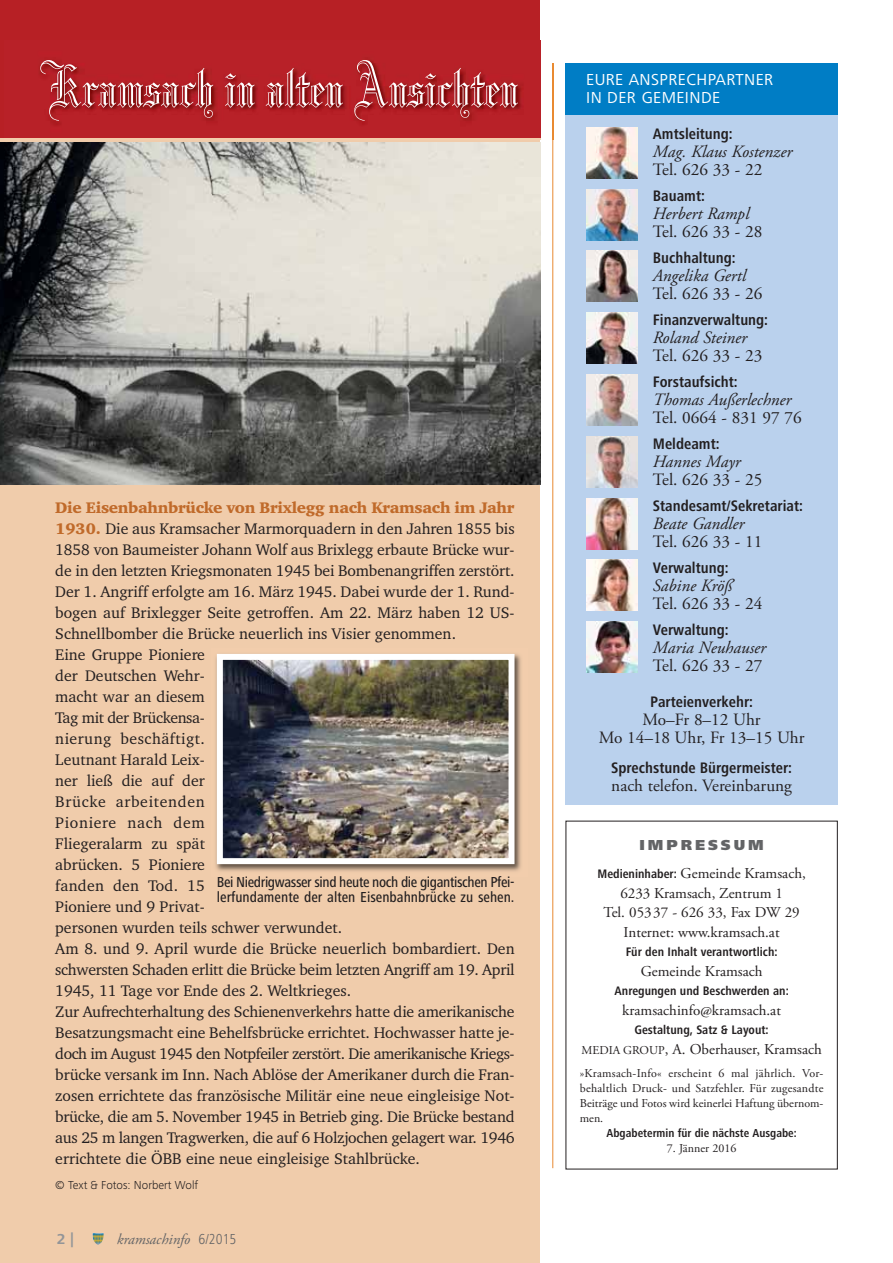
<style>
.page{position:relative;width:893px;height:1263px;background:#fff}
.page>*{position:absolute;margin:0;border:0;box-sizing:border-box;transform-origin:0 0}
.t1{font:63.9px "Blackletter 686 BT";color:#fff}
.t2{font:17.25px/18px "Adobe Garamond Pro";color:#231f20;text-align:center}
.t3{font:italic 17.25px "Adobe Garamond Pro";color:#231f20}
.t4{font:16.5px/18px "Frutiger Next LT";letter-spacing:.025em;color:#fff}
.t5{font:15.75px/21px "Charter IT Cby BT";color:#231f20}
.t6{font:700 condensed 15.75px "Frutiger Next LT";color:#231f20}
.t7{font:15px/19.5px "Adobe Garamond Pro";color:#231f20;text-align:center}
.t8{font:500 condensed 15px/15px "Frutiger Next LT";letter-spacing:-.025em;color:#231f20}
.t9{font:italic 15px "Adobe Garamond Pro";color:#636466}
.t10{font:900 15px "Frutiger Next LT";letter-spacing:.2em;color:#636466}
.t11{font:700 15px "Frutiger Next LT";color:#939598}
.t12{font:700 condensed 12.75px "Frutiger Next LT";color:#231f20}
.t13{font:12px/15px "Adobe Garamond Pro";color:#231f20;text-align:justify}
.t14{font:700 condensed 12px "Frutiger Next LT";color:#231f20}
.t15{font:300 12px "Frutiger Next LT";color:#231f20}
.s1{font-weight:900;color:#c06a2a}
.s2{font-family:"Frutiger Next LT";font-weight:300;font-style:normal;font-stretch:condensed}
.s3{font-family:"Frutiger Next LT";font-weight:700;font-stretch:condensed;font-size:12.75px}
.s4{font-size:12px}
</style>
<div class="page">
<div style="left:0;top:0;width:540px;height:1263px;background:#f0ccab"></div>
<svg style="left:92px;top:1233px;width:12px;height:12px"></svg>
<img style="left:0;top:143px;width:540px;height:342px">
<div style="left:566px;top:102px;width:272px;height:703px;background:#bad1ed"></div>
<div style="left:566px;top:64px;width:272px;height:51px;background:#007dc5"></div>
<img style="left:587px;top:127px;width:51px;height:51px">
<img style="left:587px;top:189px;width:51px;height:51px">
<img style="left:587px;top:560px;width:51px;height:51px">
<img style="left:587px;top:374px;width:51px;height:51px">
<img style="left:587px;top:313px;width:51px;height:51px">
<img style="left:587px;top:436px;width:51px;height:51px">
<img style="left:587px;top:251px;width:51px;height:51px">
<img style="left:587px;top:498px;width:51px;height:51px">
<img style="left:587px;top:622px;width:51px;height:51px">
<hr style="left:552px;top:64px;width:1px;height:1104px;background:#e88931">
<div style="left:0;top:0;width:540px;height:138px;background:#b72025"></div>
<img style="left:39px;top:41px;width:515px;height:99px">
<img style="left:552px;top:64px;width:1px;height:76px">
<img style="left:215px;top:654px;width:306px;height:217px">
<img style="left:224px;top:661px;width:283px;height:196px">
<div style="left:217px;top:654px;width:297px;height:210px;border:6px solid #fff"></div>
<h1 class="t1" style="left:43px;top:60px;width:477px">Kramsach in alten Ansichten</h1>
<p class="t5" style="left:55px;top:498px;width:461px"><span class="s1">Die Eisenbahnbrücke von Brixlegg nach Kramsach im Jahr 1930.</span> Die aus Kramsacher Marmorquadern in den Jahren 1855 bis 1858 von Baumeister Johann Wolf aus Brixlegg erbaute Brücke wur&shy;de in den letzten Kriegsmonaten 1945 bei Bombenangriffen zerstört.<br>Der 1. Angriff erfolgte am 16. März 1945. Dabei wurde der 1. Rund&shy;bogen auf Brixlegger Seite getroffen. Am 22. März haben 12 US-Schnellbomber die Brücke neuerlich ins Visier genommen.<br>Eine Gruppe Pioniere<br>der Deutschen Wehr-<br>macht war an diesem<br>Tag mit der Brückensa-<br>nierung beschäftigt.<br>Leutnant Harald Leix-<br>ner ließ die auf der<br>Brücke arbeitenden<br>Pioniere nach dem<br>Fliegeralarm zu spät<br>abrücken. 5 Pioniere<br>fanden den Tod. 15<br>Pioniere und 9 Privat-<br>personen wurden teils schwer verwundet.<br>Am 8. und 9. April wurde die Brücke neuerlich bombardiert. Den schwersten Schaden erlitt die Brücke beim letzten Angriff am 19. April 1945, 11 Tage vor Ende des 2. Weltkrieges.<br>Zur Aufrechterhaltung des Schienenverkehrs hatte die amerikanische Besatzungsmacht eine Behelfsbrücke errichtet. Hochwasser hatte je&shy;doch im August 1945 den Notpfeiler zerstört. Die amerikanische Kriegs&shy;brücke versank im Inn. Nach Ablöse der Amerikaner durch die Fran&shy;zosen errichtete das französische Militär eine neue eingleisige Not&shy;brücke, die am 5. November 1945 in Betrieb ging. Die Brücke bestand aus 25 m langen Tragwerken, die auf 6 Holzjochen gelagert war. 1946 errichtete die ÖBB eine neue eingleisige Stahlbrücke.</p>
<p class="t8" style="left:217px;top:876px;width:299px">Bei Niedrigwasser sind heute noch die gigantischen Pfei&shy;lerfundamente der alten Eisenbahnbrücke zu sehen.</p>
<p class="t15" style="left:55px;top:1180px;width:144px">© Text &amp; Fotos: Norbert Wolf</p>
<p class="t11" style="left:57px;top:1233px;width:18px">2 |</p>
<p class="t9" style="left:117px;top:1233px;width:121px">kramsachinfo <span class="s2">6/2015</span></p>
<p class="t4" style="left:586px;top:72px;width:189px">EURE ANSPRECHPARTNER<br>IN DER GEMEINDE</p>
<p class="t6" style="left:653px;top:128px;width:81px">Amtsleitung:</p>
<p class="t3" style="left:653px;top:145px;width:141px">Mag. Klaus Kostenzer</p>
<p class="t2" style="left:653px;top:162px;width:111px">Tel. 626 33 - 22</p>
<p class="t6" style="left:653px;top:190px;width:54px">Bauamt:</p>
<p class="t3" style="left:653px;top:207px;width:98px">Herbert Rampl</p>
<p class="t2" style="left:653px;top:224px;width:111px">Tel. 626 33 - 28</p>
<p class="t6" style="left:653px;top:252px;width:84px">Buchhaltung:</p>
<p class="t3" style="left:653px;top:269px;width:95px">Angelika Gertl</p>
<p class="t2" style="left:653px;top:286px;width:111px">Tel. 626 33 - 26</p>
<p class="t6" style="left:653px;top:314px;width:117px">Finanzverwaltung:</p>
<p class="t3" style="left:653px;top:331px;width:96px">Roland Steiner</p>
<p class="t2" style="left:653px;top:348px;width:111px">Tel. 626 33 - 23</p>
<p class="t6" style="left:653px;top:376px;width:86px">Forstaufsicht:</p>
<p class="t3" style="left:653px;top:393px;width:140px">Thomas Außerlechner</p>
<p class="t2" style="left:653px;top:410px;width:150px">Tel. 0664 - 831 97 76</p>
<p class="t6" style="left:653px;top:438px;width:68px">Meldeamt:</p>
<p class="t3" style="left:653px;top:455px;width:89px">Hannes Mayr</p>
<p class="t2" style="left:653px;top:472px;width:111px">Tel. 626 33 - 25</p>
<p class="t6" style="left:653px;top:500px;width:152px">Standesamt/Sekretariat:</p>
<p class="t3" style="left:653px;top:516px;width:93px">Beate Gandler</p>
<p class="t2" style="left:653px;top:534px;width:111px">Tel. 626 33 - 11</p>
<p class="t6" style="left:653px;top:561px;width:77px">Verwaltung:</p>
<p class="t3" style="left:653px;top:578px;width:81px">Sabine Kröß</p>
<p class="t2" style="left:653px;top:596px;width:111px">Tel. 626 33 - 24</p>
<p class="t6" style="left:653px;top:623px;width:77px">Verwaltung:</p>
<p class="t3" style="left:653px;top:640px;width:115px">Maria Neuhauser</p>
<p class="t2" style="left:653px;top:658px;width:111px">Tel. 626 33 - 27</p>
<p class="t6" style="left:650px;top:695px;width:104px">Parteienverkehr:</p>
<p class="t2" style="left:599px;top:712px;width:207px">Mo–Fr 8–12 Uhr<br>Mo 14–18 Uhr, Fr 13–15 Uhr</p>
<p class="t6" style="left:611px;top:761px;width:182px">Sprechstunde Bürgermeister:</p>
<p class="t2" style="left:611px;top:778px;width:182px">nach telefon. Vereinbarung</p>
<p class="t10" style="left:639px;top:836px;width:126px">IMPRESSUM</p>
<p class="t7" style="left:597px;top:865px;width:210px"><span class="s3">Medieninhaber:</span> Gemeinde Kramsach,<br>6233 Kramsach, Zentrum 1<br>Tel. 05337 - 626 33, Fax DW 29<br>Internet: www.kramsach.at</p>
<p class="t12" style="left:626px;top:947px;width:153px">Für den Inhalt verantwortlich:</p>
<p class="t7" style="left:641px;top:962px;width:123px">Gemeinde Kramsach</p>
<p class="t12" style="left:614px;top:986px;width:176px">Anregungen und Beschwerden an:</p>
<p class="t7" style="left:622px;top:1001px;width:160px">kramsach info@kram sach.at</p>
<p class="t12" style="left:635px;top:1025px;width:136px">Gestaltung, Satz &amp; Layout:</p>
<p class="t7" style="left:581px;top:1040px;width:242px"><span class="s4">MEDIA GROUP</span>, A. Oberhauser, Kramsach</p>
<p class="t13" style="left:580px;top:1067px;width:245px">»Kramsach-Info« erscheint 6 mal jährlich. Vor - behaltlich Druck- und Satzfehler. Für zugesandte Beiträge und Fotos wird keinerlei Haftung übernom&shy;men.</p>
<p class="t14" style="left:606px;top:1128px;width:192px">Abgabetermin für die nächste Ausgabe:</p>
<p class="t13" style="left:667px;top:1142px;width:71px">7. Jänner 2016</p>
</div>
